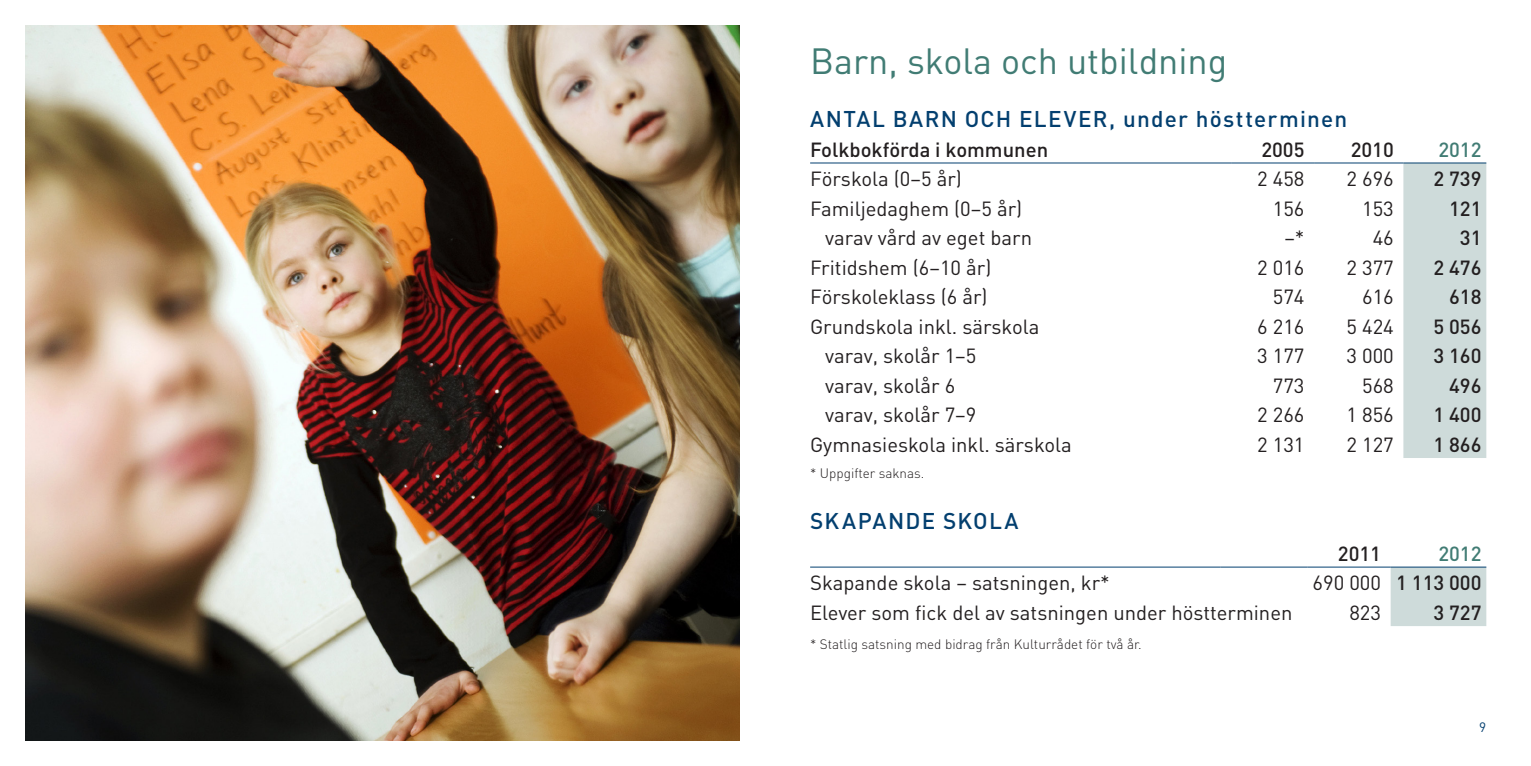
<style>
.page{position:relative;width:1531px;height:766px;background:#fff}
.page>*{position:absolute;margin:0;border:0;box-sizing:border-box;transform-origin:0 0}
.Rubrik{font:36px "DIN";color:#417c74}
.Underrubrik{font:500 22.5px "DIN";letter-spacing:.055em;color:#033f6f}
.tabell_vä{font:20.25px "DIN";color:#231f20}
.tabell_hö{font:20.25px "DIN";color:#231f20}
.rubrik_tabell_hö{font:500 20.25px "DIN";color:#231f20}
.rubrik_tabell_vä{font:500 20.25px "DIN";color:#231f20}
.rubrik_tabell_2009{font:500 20.25px "DIN";color:#417c74}
.Källa{font:300 13.5px "DIN";color:#231f20}
.t1{font:13.5px "DIN";color:#033f6f}
</style>
<div class="page">
<img style="left:26px;top:26px;width:714px;height:714px">
<div style="left:1403px;top:163px;width:83px;height:295px;background:#cedbda"></div>
<hr style="left:810px;top:162px;width:421px;height:1px;background:#033f6f">
<hr style="left:1231px;top:162px;width:83px;height:1px;background:#033f6f">
<hr style="left:1314px;top:162px;width:89px;height:1px;background:#033f6f">
<hr style="left:1403px;top:162px;width:83px;height:1px;background:#033f6f">
<div style="left:1390px;top:567px;width:96px;height:59px;background:#cedbda"></div>
<hr style="left:810px;top:566px;width:410px;height:1px;background:#033f6f">
<hr style="left:1220px;top:566px;width:87px;height:1px;background:#033f6f">
<hr style="left:1307px;top:566px;width:83px;height:1px;background:#033f6f">
<hr style="left:1390px;top:566px;width:96px;height:1px;background:#033f6f">
<p class="Rubrik" style="left:810px;top:38px;width:419px">Barn, skola och utbildning</p>
<p class="Underrubrik" style="left:810px;top:105px;width:539px">ANTAL BARN OCH ELEVER, under höstterminen</p>
<p class="rubrik_tabell_vä" style="left:810px;top:136px;width:239px">Folkbokförda i kommunen</p>
<p class="rubrik_tabell_hö" style="left:1261px;top:136px;width:45px">2005</p>
<p class="rubrik_tabell_hö" style="left:1350px;top:136px;width:45px">2010</p>
<p class="rubrik_tabell_2009" style="left:1438px;top:136px;width:45px">2012</p>
<p class="tabell_vä" style="left:810px;top:166px;width:153px">Förskola (0–5 år)</p>
<p class="tabell_hö" style="left:1257px;top:166px;width:49px">2 458</p>
<p class="tabell_hö" style="left:1346px;top:166px;width:49px">2 696</p>
<p class="rubrik_tabell_hö" style="left:1433px;top:166px;width:50px">2 739</p>
<p class="tabell_vä" style="left:810px;top:195px;width:214px">Familjedaghem (0–5 år)</p>
<p class="tabell_hö" style="left:1273px;top:195px;width:33px">156</p>
<p class="tabell_hö" style="left:1362px;top:195px;width:33px">153</p>
<p class="rubrik_tabell_hö" style="left:1449px;top:195px;width:34px">121</p>
<p class="tabell_vä" style="left:825px;top:225px;width:208px">varav vård av eget barn</p>
<p class="tabell_hö" style="left:1284px;top:225px;width:22px">–*</p>
<p class="tabell_hö" style="left:1372px;top:225px;width:23px">46</p>
<p class="rubrik_tabell_hö" style="left:1460px;top:225px;width:23px">31</p>
<p class="tabell_vä" style="left:810px;top:254px;width:183px">Fritidshem (6–10 år)</p>
<p class="tabell_hö" style="left:1257px;top:254px;width:49px">2 016</p>
<p class="tabell_hö" style="left:1346px;top:254px;width:49px">2 377</p>
<p class="rubrik_tabell_hö" style="left:1433px;top:254px;width:50px">2 476</p>
<p class="tabell_vä" style="left:810px;top:284px;width:179px">Förskoleklass (6 år)</p>
<p class="tabell_hö" style="left:1273px;top:284px;width:33px">574</p>
<p class="tabell_hö" style="left:1362px;top:284px;width:33px">616</p>
<p class="rubrik_tabell_hö" style="left:1449px;top:284px;width:34px">618</p>
<p class="tabell_vä" style="left:810px;top:313px;width:231px">Grundskola inkl. särskola</p>
<p class="tabell_hö" style="left:1257px;top:313px;width:49px">6 216</p>
<p class="tabell_hö" style="left:1346px;top:313px;width:49px">5 424</p>
<p class="rubrik_tabell_hö" style="left:1433px;top:313px;width:50px">5 056</p>
<p class="tabell_vä" style="left:825px;top:343px;width:153px">varav, skolår 1–5</p>
<p class="tabell_hö" style="left:1257px;top:343px;width:49px">3 177</p>
<p class="tabell_hö" style="left:1346px;top:343px;width:49px">3 000</p>
<p class="rubrik_tabell_hö" style="left:1433px;top:343px;width:50px">3 160</p>
<p class="tabell_vä" style="left:825px;top:372px;width:131px">varav, skolår 6</p>
<p class="tabell_hö" style="left:1273px;top:372px;width:33px">773</p>
<p class="tabell_hö" style="left:1362px;top:372px;width:33px">568</p>
<p class="rubrik_tabell_hö" style="left:1449px;top:372px;width:34px">496</p>
<p class="tabell_vä" style="left:825px;top:402px;width:153px">varav, skolår 7–9</p>
<p class="tabell_hö" style="left:1257px;top:402px;width:49px">2 266</p>
<p class="tabell_hö" style="left:1346px;top:402px;width:49px">1 856</p>
<p class="rubrik_tabell_hö" style="left:1433px;top:402px;width:50px">1 400</p>
<p class="tabell_vä" style="left:810px;top:431px;width:263px">Gymnasieskola inkl. särskola</p>
<p class="tabell_hö" style="left:1257px;top:431px;width:49px">2 131</p>
<p class="tabell_hö" style="left:1346px;top:431px;width:49px">2 127</p>
<p class="rubrik_tabell_hö" style="left:1433px;top:431px;width:50px">1 866</p>
<p class="Källa" style="left:810px;top:464px;width:116px">* Uppgifter saknas.</p>
<p class="Underrubrik" style="left:810px;top:506px;width:210px">SKAPANDE SKOLA</p>
<p class="rubrik_tabell_hö" style="left:1338px;top:540px;width:45px">2011</p>
<p class="rubrik_tabell_2009" style="left:1438px;top:540px;width:45px">2012</p>
<p class="tabell_vä" style="left:810px;top:570px;width:301px">Skapande skola – satsningen, kr*</p>
<p class="tabell_hö" style="left:1312px;top:570px;width:70px">690 000</p>
<p class="rubrik_tabell_hö" style="left:1396px;top:569px;width:87px">1 113 000</p>
<p class="tabell_vä" style="left:810px;top:599px;width:484px">Elever som fick del av satsningen under höstterminen</p>
<p class="tabell_hö" style="left:1349px;top:599px;width:33px">823</p>
<p class="rubrik_tabell_hö" style="left:1433px;top:599px;width:50px">3 727</p>
<p class="Källa" style="left:810px;top:635px;width:333px">* Statlig satsning med bidrag från Kulturrådet för två år.</p>
<p class="t1" style="left:1479px;top:718px;width:9px">9</p>
</div>
